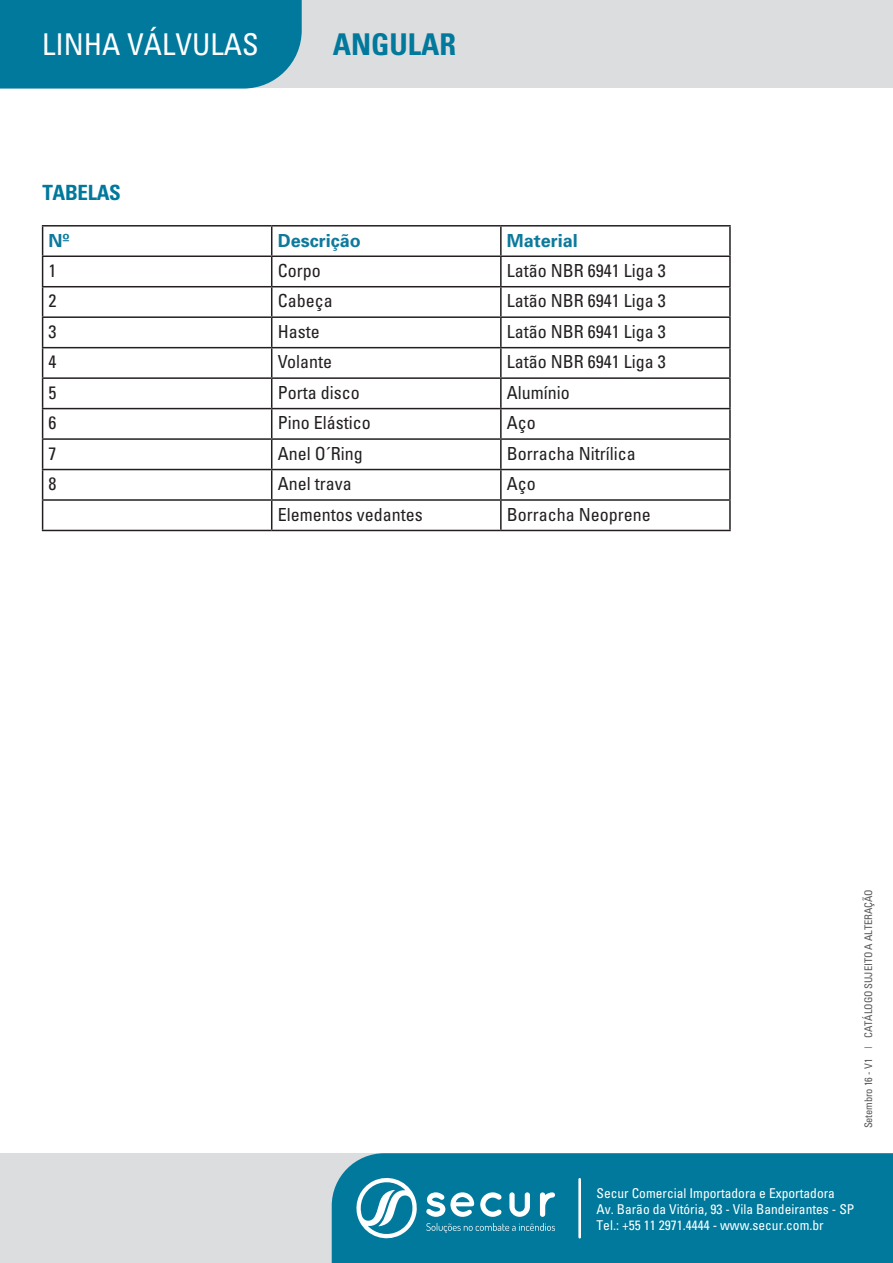
<style>
.page{position:relative;width:893px;height:1263px;background:#fff}
.page>*{position:absolute;margin:0;border:0;box-sizing:border-box;transform-origin:0 0}
.t1{font:condensed 30px "Univers";color:#fff}
.t2{font:700 condensed 30px "Univers";color:#00799c}
.t3{font:700 condensed 21px "Univers";letter-spacing:-.015em;color:#00799c}
.t4{font:condensed 18px "Univers";color:#231f20}
.t5{font:700 18px "Univers";color:#0c7a9d}
.t6{font:condensed 13.5px/16.2px "Univers";color:#fff}
.t7{font:condensed 10.5px "Univers";letter-spacing:-.01em;color:#57585a}
</style>
<div class="page">
<div style="left:0;top:1153px;width:893px;height:110px;background:#dcdddf"></div>
<div style="left:332px;top:1153px;width:561px;height:110px;background:#00799c"></div>
<svg style="left:354px;top:1174px;width:63px;height:68px;background:#4ea2ba"></svg>
<svg style="left:426px;top:1192px;width:129px;height:25px;background:#67afc4"></svg>
<svg style="left:426px;top:1223px;width:129px;height:10px"></svg>
<hr style="left:578px;top:1179px;width:3px;height:58px;background:#fff">
<div style="left:0;top:0;width:893px;height:88px;background:#dcdddf"></div>
<div style="left:0;top:0;width:302px;height:89px;background:#00799c"></div>
<hr style="left:42px;top:225px;width:230px;height:2px;background:#231f20">
<hr style="left:272px;top:225px;width:229px;height:2px;background:#231f20">
<hr style="left:501px;top:225px;width:230px;height:2px;background:#231f20">
<hr style="left:500px;top:227px;width:2px;height:28px;background:#231f20">
<hr style="left:729px;top:227px;width:2px;height:28px;background:#231f20">
<hr style="left:42px;top:255px;width:230px;height:2px;background:#231f20">
<hr style="left:272px;top:255px;width:229px;height:2px;background:#231f20">
<hr style="left:501px;top:255px;width:230px;height:2px;background:#231f20">
<hr style="left:500px;top:257px;width:2px;height:29px;background:#231f20">
<hr style="left:729px;top:257px;width:2px;height:29px;background:#231f20">
<hr style="left:42px;top:286px;width:230px;height:1px;background:#231f20">
<hr style="left:272px;top:286px;width:229px;height:1px;background:#231f20">
<hr style="left:501px;top:286px;width:230px;height:1px;background:#231f20">
<hr style="left:500px;top:287px;width:2px;height:29px;background:#231f20">
<hr style="left:729px;top:287px;width:2px;height:29px;background:#231f20">
<hr style="left:42px;top:316px;width:230px;height:2px;background:#231f20">
<hr style="left:272px;top:316px;width:229px;height:2px;background:#231f20">
<hr style="left:501px;top:316px;width:230px;height:2px;background:#231f20">
<hr style="left:500px;top:318px;width:2px;height:29px;background:#231f20">
<hr style="left:729px;top:318px;width:2px;height:29px;background:#231f20">
<hr style="left:42px;top:347px;width:230px;height:1px;background:#231f20">
<hr style="left:272px;top:347px;width:229px;height:1px;background:#231f20">
<hr style="left:501px;top:347px;width:230px;height:1px;background:#231f20">
<hr style="left:500px;top:348px;width:2px;height:29px;background:#231f20">
<hr style="left:729px;top:348px;width:2px;height:29px;background:#231f20">
<hr style="left:42px;top:377px;width:230px;height:2px;background:#231f20">
<hr style="left:272px;top:377px;width:229px;height:2px;background:#231f20">
<hr style="left:501px;top:377px;width:230px;height:2px;background:#231f20">
<hr style="left:500px;top:379px;width:2px;height:29px;background:#231f20">
<hr style="left:729px;top:379px;width:2px;height:29px;background:#231f20">
<hr style="left:42px;top:408px;width:230px;height:1px;background:#231f20">
<hr style="left:272px;top:408px;width:229px;height:1px;background:#231f20">
<hr style="left:501px;top:408px;width:230px;height:1px;background:#231f20">
<hr style="left:500px;top:409px;width:2px;height:29px;background:#231f20">
<hr style="left:729px;top:409px;width:2px;height:29px;background:#231f20">
<hr style="left:42px;top:438px;width:230px;height:2px;background:#231f20">
<hr style="left:272px;top:438px;width:229px;height:2px;background:#231f20">
<hr style="left:501px;top:438px;width:230px;height:2px;background:#231f20">
<hr style="left:500px;top:440px;width:2px;height:29px;background:#231f20">
<hr style="left:729px;top:440px;width:2px;height:29px;background:#231f20">
<hr style="left:42px;top:469px;width:230px;height:1px;background:#231f20">
<hr style="left:272px;top:469px;width:229px;height:1px;background:#231f20">
<hr style="left:501px;top:469px;width:230px;height:1px;background:#231f20">
<hr style="left:500px;top:470px;width:2px;height:29px;background:#231f20">
<hr style="left:729px;top:470px;width:2px;height:29px;background:#231f20">
<hr style="left:42px;top:499px;width:230px;height:2px;background:#231f20">
<svg style="left:42px;top:227px;width:1px;height:303px"></svg>
<hr style="left:272px;top:499px;width:229px;height:2px;background:#231f20">
<svg style="left:271px;top:227px;width:1px;height:303px"></svg>
<hr style="left:501px;top:499px;width:230px;height:2px;background:#231f20">
<hr style="left:500px;top:501px;width:2px;height:29px;background:#231f20">
<hr style="left:729px;top:501px;width:2px;height:29px;background:#231f20">
<hr style="left:42px;top:530px;width:230px;height:1px;background:#231f20">
<hr style="left:272px;top:530px;width:229px;height:1px;background:#231f20">
<hr style="left:501px;top:530px;width:230px;height:1px;background:#231f20">
<h1 class="t1" style="left:42px;top:26px;width:218px">LINHA VÁLVULAS</h1>
<h1 class="t2" style="left:333px;top:26px;width:125px">ANGULAR</h1>
<p class="t3" style="left:42px;top:180px;width:80px">TABELAS</p>
<p class="t5" style="left:49px;top:229px;width:22px">Nº</p>
<p class="t5" style="left:278px;top:229px;width:85px">Descrição</p>
<p class="t5" style="left:507px;top:229px;width:73px">Material</p>
<p class="t4" style="left:49px;top:259px;width:9px">1</p>
<p class="t4" style="left:278px;top:259px;width:45px">Corpo</p>
<p class="t4" style="left:507px;top:259px;width:160px">Latão NBR 6941 Liga 3</p>
<p class="t4" style="left:49px;top:290px;width:9px">2</p>
<p class="t4" style="left:278px;top:290px;width:57px">Cabeça</p>
<p class="t4" style="left:507px;top:290px;width:160px">Latão NBR 6941 Liga 3</p>
<p class="t4" style="left:49px;top:320px;width:9px">3</p>
<p class="t4" style="left:278px;top:320px;width:43px">Haste</p>
<p class="t4" style="left:507px;top:320px;width:160px">Latão NBR 6941 Liga 3</p>
<p class="t4" style="left:49px;top:350px;width:9px">4</p>
<p class="t4" style="left:278px;top:350px;width:56px">Volante</p>
<p class="t4" style="left:507px;top:350px;width:160px">Latão NBR 6941 Liga 3</p>
<p class="t4" style="left:49px;top:381px;width:9px">5</p>
<p class="t4" style="left:278px;top:381px;width:83px">Porta disco</p>
<p class="t4" style="left:507px;top:381px;width:64px">Alumínio</p>
<p class="t4" style="left:49px;top:411px;width:9px">6</p>
<p class="t4" style="left:278px;top:411px;width:94px">Pino Elástico</p>
<p class="t4" style="left:507px;top:411px;width:30px">Aço</p>
<p class="t4" style="left:49px;top:442px;width:9px">7</p>
<p class="t4" style="left:278px;top:442px;width:86px">Anel O´Ring</p>
<p class="t4" style="left:507px;top:442px;width:130px">Borracha Nitrílica</p>
<p class="t4" style="left:49px;top:472px;width:9px">8</p>
<p class="t4" style="left:278px;top:472px;width:75px">Anel trava</p>
<p class="t4" style="left:507px;top:472px;width:30px">Aço</p>
<p class="t4" style="left:278px;top:503px;width:146px">Elementos vedantes</p>
<p class="t4" style="left:507px;top:503px;width:145px">Borracha Neoprene</p>
<p class="t7" style="left:862px;top:1128px;width:241px;rotate:-90deg">Setembro 16 - V1 | CATÁLOGO SUJEITO A ALTERAÇÃO</p>
<p class="t6" style="left:596px;top:1184px;width:259px">Secur Comercial Importadora e Exportadora<br>Av. Barão da Vitória, 93 - Vila Bandeirantes - SP<br>Tel.: +55 11 2971.4444 - www.secur.com.br</p>
</div>
